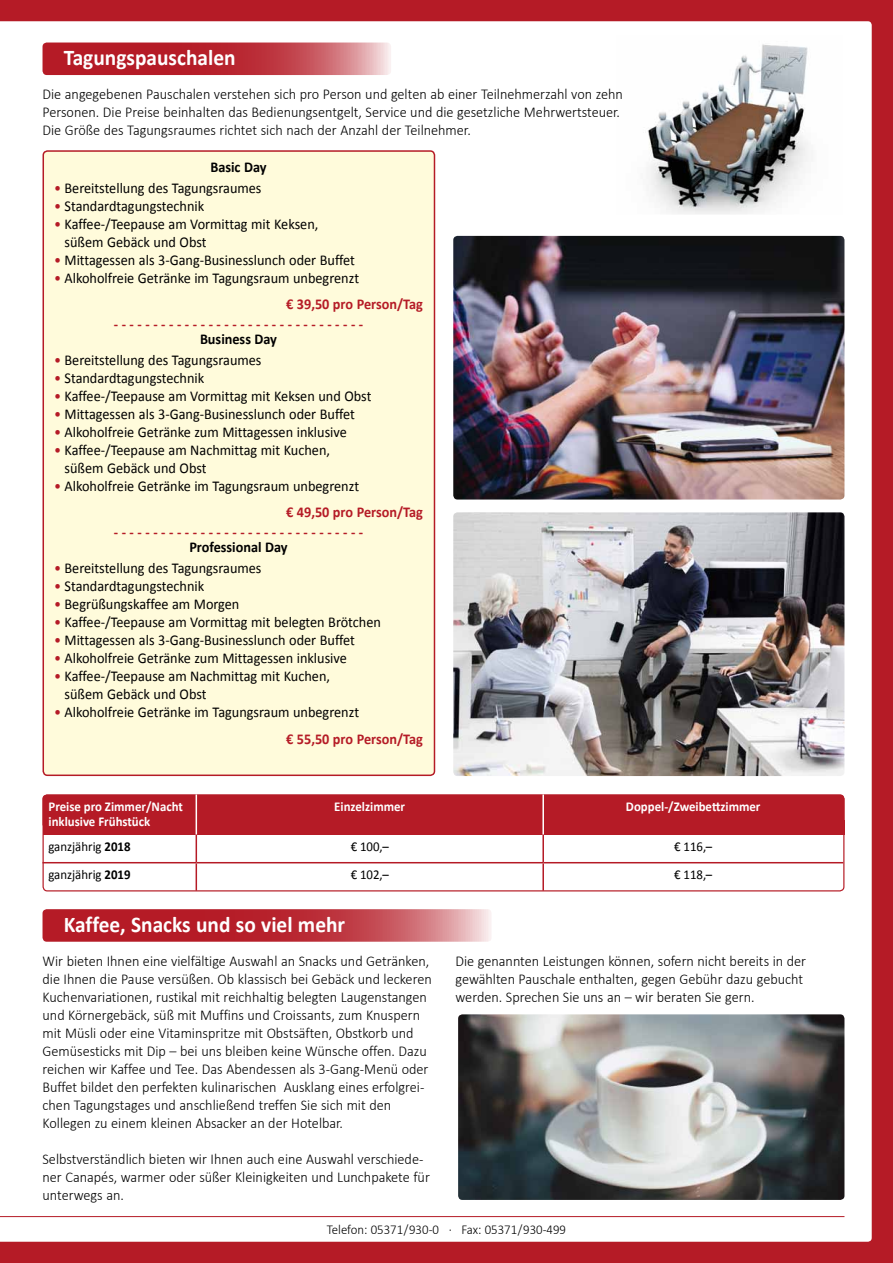
<style>
.page{position:relative;width:893px;height:1263px;background:#b51b26}
.page>*{position:absolute;margin:0;border:0;box-sizing:border-box;transform-origin:0 0}
.t1{font:700 22.5px "Calibri";color:#fff;scale:.95 1}
.t2{font:300 15px/18px "Calibri";color:#000;scale:.95 1}
.t3{font:15px/18px "Calibri";color:#000;scale:.95 1}
.t4{font:700 15px "Calibri";color:#b51b26;scale:.95 1}
.t5{font:700 15px "Calibri";color:#000;scale:.95 1}
.t6{font:700 13.5px/15px "Calibri";color:#fff;scale:.95 1}
.t7{font:13.5px "Calibri";color:#000;scale:.95 1}
.t8{font:300 13.5px "Calibri";color:#000;scale:.95 1}
.s1{color:#b51b26}
.s2{font-weight:700;color:#b51b26}
.s3{font-weight:700}
</style>
<div class="page">
<div style="left:0;top:21px;width:872px;height:1221px;background:#fff"></div>
<svg style="left:43px;top:909px;width:449px;height:33px"></svg>
<svg style="left:43px;top:43px;width:348px;height:32px"></svg>
<div style="left:616px;top:28px;width:227px;height:208px;background:#fff;border-radius:9px"></div>
<img style="left:647px;top:44px;width:161px;height:170px">
<img style="left:453px;top:236px;width:391px;height:263px">
<img style="left:453px;top:512px;width:391px;height:264px">
<img style="left:458px;top:1014px;width:386px;height:186px">
<div style="left:43px;top:151px;width:391px;height:624px;background:#fffbdb;border-radius:4px"></div>
<div style="left:43px;top:150px;width:392px;height:626px;border:2px solid #b51b26;border-radius:4px"></div>
<hr style="left:0;top:1216px;width:844px;height:1px;background:#b51b26">
<div style="left:43px;top:820px;width:801px;height:15px;background:#b51b26"></div>
<div style="left:43px;top:794px;width:801px;height:34px;background:#b51b26;border-radius:4px"></div>
<div style="left:43px;top:794px;width:801px;height:97px;border:1px solid #b51b26;border-radius:4px"></div>
<hr style="left:196px;top:794px;width:1px;height:41px;background:#fff">
<hr style="left:542px;top:794px;width:2px;height:41px;background:#fff">
<hr style="left:542px;top:835px;width:2px;height:27px;background:#b51b26">
<svg style="left:196px;top:835px;width:1px;height:56px"></svg>
<hr style="left:542px;top:863px;width:2px;height:28px;background:#b51b26">
<hr style="left:43px;top:862px;width:153px;height:1px;background:#b51b26">
<hr style="left:196px;top:862px;width:347px;height:1px;background:#b51b26">
<hr style="left:543px;top:862px;width:300px;height:1px;background:#b51b26">
<h1 class="t1" style="left:64px;top:44px;width:182px">Tagungspauschalen</h1>
<p class="t2" style="left:43px;top:85px;width:612px">Die angegebenen Pauschalen verstehen sich pro Person und gelten ab einer Teilnehmerzahl von zehn<br>Personen. Die Preise beinhalten das Bedienungsentgelt, Service und die gesetzliche Mehrwertsteuer.<br>Die Größe des Tagungsraumes richtet sich nach der Anzahl der Teilnehmer.</p>
<p class="t5" style="left:210px;top:157px;width:61px">Basic Day</p>
<p class="t3" style="left:54px;top:179px;width:220px"><span class="s1">•</span> Bereitstellung des Tagungsraumes</p>
<p class="t3" style="left:54px;top:197px;width:160px"><span class="s1">•</span> Standardtagungstechnik</p>
<p class="t3" style="left:65px;top:215px;width:269px;text-indent:-11px"><span class="s1">•</span> Kaffee-/Teepause am Vormittag mit Keksen, süßem Gebäck und Obst</p>
<p class="t3" style="left:54px;top:251px;width:318px"><span class="s1">•</span> Mittagessen als 3-Gang-Businesslunch oder Buffet</p>
<p class="t3" style="left:286px;top:264px;width:146px;line-height:26.7px;text-indent:-232px"><span class="s1">•</span> Alkoholfreie Getränke im Tagungsraum unbegrenzt<br><span class="s2">€ 39,50 pro Person/Tag</span></p>
<p class="t4" style="left:114px;top:314px;width:264px">- - - - - - - - - - - - - - - - - - - - - - - - - - - - - - - -</p>
<p class="t5" style="left:200px;top:329px;width:83px">Business Day</p>
<p class="t3" style="left:54px;top:351px;width:220px"><span class="s1">•</span> Bereitstellung des Tagungsraumes</p>
<p class="t3" style="left:54px;top:369px;width:160px"><span class="s1">•</span> Standardtagungstechnik</p>
<p class="t3" style="left:54px;top:387px;width:336px"><span class="s1">•</span> Kaffee-/Teepause am Vormittag mit Keksen und Obst</p>
<p class="t3" style="left:54px;top:405px;width:318px"><span class="s1">•</span> Mittagessen als 3-Gang-Businesslunch oder Buffet</p>
<p class="t3" style="left:54px;top:423px;width:310px"><span class="s1">•</span> Alkoholfreie Getränke zum Mittagessen inklusive</p>
<p class="t3" style="left:65px;top:441px;width:281px;text-indent:-11px"><span class="s1">•</span> Kaffee-/Teepause am Nachmittag mit Kuchen, süßem Gebäck und Obst</p>
<p class="t3" style="left:286px;top:472px;width:146px;line-height:26.7px;text-indent:-232px"><span class="s1">•</span> Alkoholfreie Getränke im Tagungsraum unbegrenzt<br><span class="s2">€ 49,50 pro Person/Tag</span></p>
<p class="t4" style="left:114px;top:522px;width:264px">- - - - - - - - - - - - - - - - - - - - - - - - - - - - - - - -</p>
<p class="t5" style="left:189px;top:537px;width:105px">Professional Day</p>
<p class="t3" style="left:54px;top:559px;width:220px"><span class="s1">•</span> Bereitstellung des Tagungsraumes</p>
<p class="t3" style="left:54px;top:577px;width:160px"><span class="s1">•</span> Standardtagungstechnik</p>
<p class="t3" style="left:54px;top:595px;width:197px"><span class="s1">•</span> Begrüßungskaffee am Morgen</p>
<p class="t3" style="left:54px;top:613px;width:346px"><span class="s1">•</span> Kaffee-/Teepause am Vormittag mit belegten Brötchen</p>
<p class="t3" style="left:54px;top:631px;width:318px"><span class="s1">•</span> Mittagessen als 3-Gang-Businesslunch oder Buffet</p>
<p class="t3" style="left:54px;top:649px;width:310px"><span class="s1">•</span> Alkoholfreie Getränke zum Mittagessen inklusive</p>
<p class="t3" style="left:65px;top:667px;width:281px;text-indent:-11px"><span class="s1">•</span> Kaffee-/Teepause am Nachmittag mit Kuchen, süßem Gebäck und Obst</p>
<p class="t3" style="left:286px;top:698px;width:146px;line-height:27px;text-indent:-232px"><span class="s1">•</span> Alkoholfreie Getränke im Tagungsraum unbegrenzt<br><span class="s2">€ 55,50 pro Person/Tag</span></p>
<p class="t6" style="left:49px;top:799px;width:143px">Preise pro Zimmer/Nacht inklusive Frühstück</p>
<p class="t6" style="left:334px;top:799px;width:76px">Einzelzimmer</p>
<p class="t6" style="left:626px;top:799px;width:143px">Doppel-/Zweibettzimmer</p>
<p class="t7" style="left:49px;top:838px;width:88px">ganzjährig <span class="s3">2018</span></p>
<p class="t7" style="left:351px;top:838px;width:42px">€ 100,–</p>
<p class="t7" style="left:674px;top:838px;width:42px">€ 116,–</p>
<p class="t7" style="left:49px;top:866px;width:88px">ganzjährig <span class="s3">2019</span></p>
<p class="t7" style="left:351px;top:866px;width:42px">€ 102,–</p>
<p class="t7" style="left:674px;top:866px;width:42px">€ 118,–</p>
<h1 class="t1" style="left:64px;top:910px;width:298px">Kaffee, Snacks und so viel mehr</h1>
<p class="t2" style="left:43px;top:951px;width:411px">Wir bieten Ihnen eine vielfältige Auswahl an Snacks und Getränken, die Ihnen die Pause versüßen. Ob klassisch bei Gebäck und leckeren Kuchenvariationen, rustikal mit reichhaltig belegten Laugenstangen und Körnergebäck, süß mit Muffins und Croissants, zum Knuspern mit Müsli oder eine Vitaminspritze mit Obstsäften, Obstkorb und Gemüsesticks mit Dip – bei uns bleiben keine Wünsche offen. Dazu reichen wir Kaffee und Tee. Das Abendessen als 3-Gang-Menü oder Buffet bildet den perfekten kulinarischen Ausklang eines erfolgrei&shy;chen Tagungstages und anschließend treffen Sie sich mit den Kollegen zu einem kleinen Absacker an der Hotelbar.</p>
<p class="t2" style="left:43px;top:1149px;width:409px">Selbstverständlich bieten wir Ihnen auch eine Auswahl verschiede&shy;ner Canapés, warmer oder süßer Kleinigkeiten und Lunchpakete für unterwegs an.</p>
<p class="t2" style="left:455px;top:951px;width:371px">Die genannten Leistungen können, sofern nicht bereits in der gewählten Pauschale enthalten, gegen Gebühr dazu gebucht werden. Sprechen Sie uns an – wir beraten Sie gern.</p>
<p class="t8" style="left:327px;top:1221px;width:253px">Telefon: 05371/930-0 · Fax: 05371/930-499</p>
</div>
